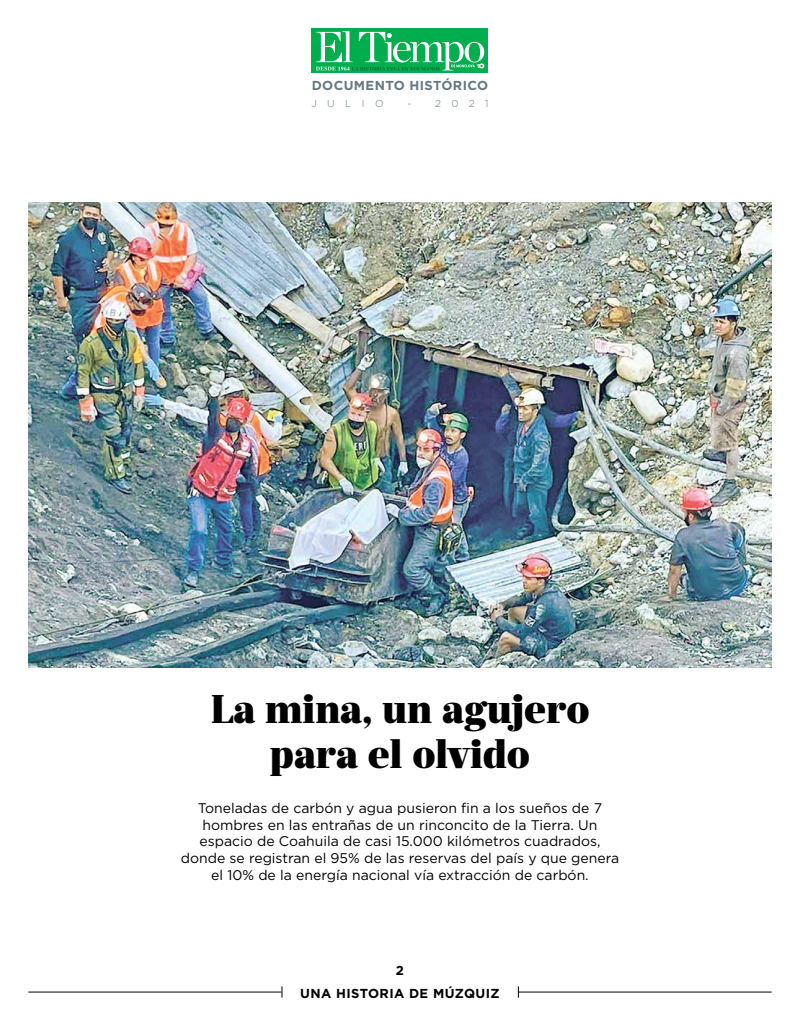
<style>
.page{position:relative;width:800px;height:1021px;background:#fff}
.page>*{position:absolute;margin:0;border:0;box-sizing:border-box;transform-origin:0 0}
.t1{font:900 40px/44.8px "Prumo Deck";color:#000;text-align:center}
.t2{font:14px/16.8px "Gotham";color:#000;text-align:center}
.t3{font:700 13px "Gotham";letter-spacing:.03em;color:#000}
.t4{font:700 13px "Gotham";letter-spacing:.03em;color:#667983}
.t5{font:300 10px "Gotham";letter-spacing:1.04em;color:#667983}
</style>
<div class="page">
<div style="left:311px;top:28px;width:177px;height:45px;background:#00ae4d"></div>
<svg style="left:316px;top:31px;width:168px;height:39px"></svg>
<img style="left:28px;top:202px;width:743px;height:465px">
<hr style="left:28px;top:991px;width:253px;height:1px;background:#000">
<hr style="left:518px;top:991px;width:253px;height:1px;background:#000">
<p class="t4" style="left:311px;top:77px;width:178px">DOCUMENTO HISTÓRICO</p>
<p class="t5" style="left:311px;top:97px;width:74px">JULIO</p>
<p class="t5" style="left:407px;top:97px;width:83px">- 2021</p>
<h1 class="t1" style="left:210px;top:688px;width:381px">La mina, un agujero para el olvido</h1>
<p class="t2" style="left:181px;top:799px;width:440px">Toneladas de carbón y agua pusieron fin a los sueños de 7 hombres en las entrañas de un rinconcito de la Tierra. Un espacio de Coahuila de casi 15.000 kilómetros cuadrados, donde se registran el 95% de las reservas del país y que genera el 10% de la energía nacional vía extracción de carbón.</p>
<p class="t3" style="left:396px;top:962px;width:10px">2</p>
<p class="t3" style="left:300px;top:984px;width:201px">UNA HISTORIA DE MÚZQUIZ</p>
</div>
